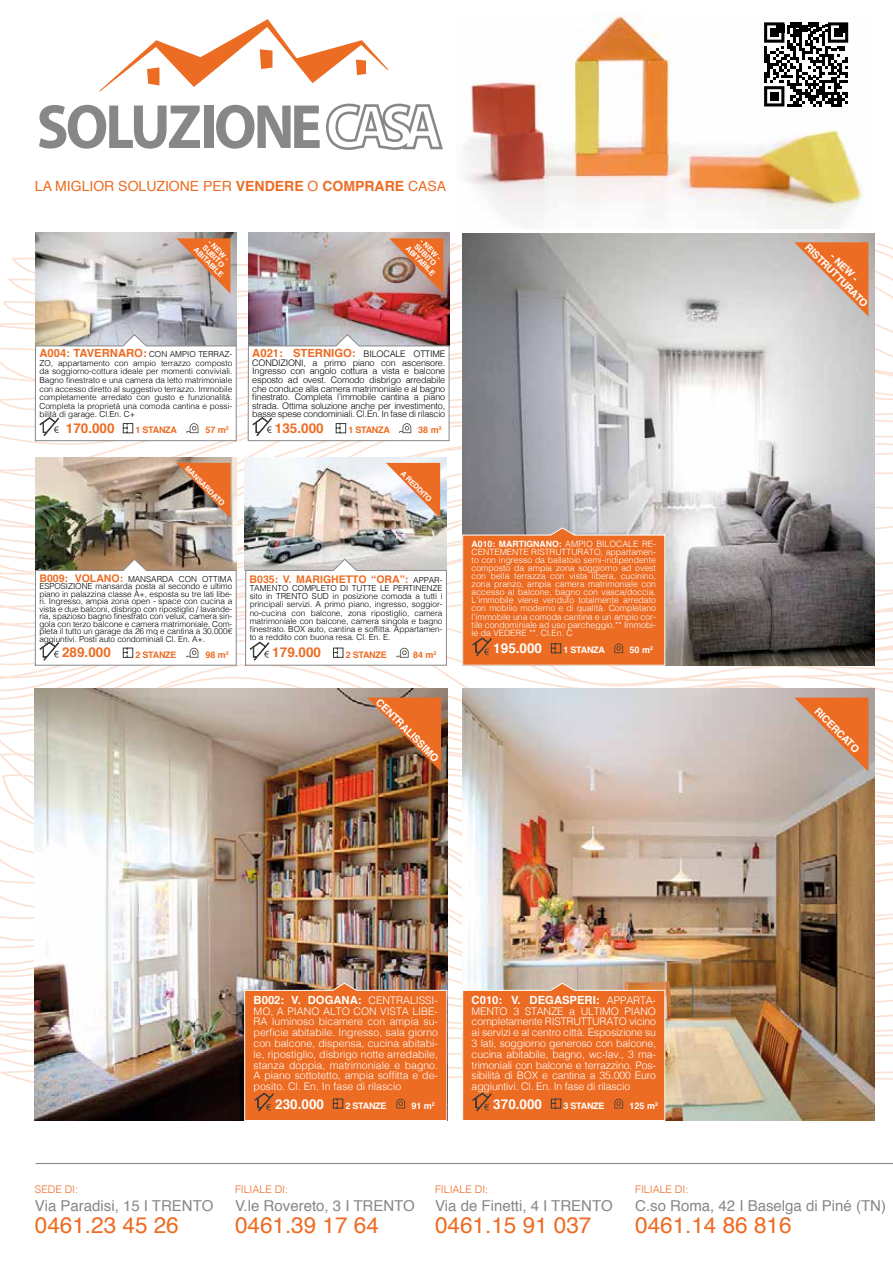
<style>
.page{position:relative;width:893px;height:1263px;background:#fff}
.page>*{position:absolute;margin:0;border:0;box-sizing:border-box;transform-origin:0 0}
.t1{font:22.5px "Helvetica";color:#ed6c23}
.t2{font:15px "Helvetica";color:#878787}
.t3{font:13.95px "Helvetica";color:#ed6c23}
.t4{font:700 13.5px "Helvetica";color:#ed6c23}
.t5{font:700 13.5px "Helvetica";color:#fff}
.t6{font:700 11.25px "Helvetica";color:#ed6c23}
.t7{font:700 11.25px "Helvetica";color:#fff}
.t8{font:300 10.5px/10.8px "Helvetica";letter-spacing:-.01em;color:#fff;text-align:justify}
.t9{font:300 10.5px "Helvetica";color:#ed6c23}
.t10{font:700 10.5px "Helvetica";color:#ed6c23}
.t11{font:700 10.35px/11.2px "Helvetica";color:#fff;text-align:center}
.t12{font:300 9px/8.6px "Helvetica";letter-spacing:-.02em;color:#000;text-align:justify}
.t13{font:700 9px "Helvetica";letter-spacing:-.03em;color:#ed6c23}
.t14{font:700 9px "Helvetica";letter-spacing:-.03em;color:#fff}
.t15{font:300 8.7px/8.1px "Helvetica";color:#fff;text-align:justify}
.t16{font:300 8.25px/7.5px "Helvetica";color:#000;text-align:justify}
.t17{font:700 7.5px/15px "Helvetica";color:#fff;text-align:center}
.s1{font-weight:700}
.s2{font-weight:300;font-size:8.25px;color:#000}
.s3{font-weight:300;font-size:9px;color:#000}
.s4{font-weight:700;font-size:10.5px;color:#ed6c23}
.s5{font-weight:300;font-size:10.5px}
</style>
<div class="page">
<svg style="left:0;top:707px;width:893px;height:57px"></svg>
<svg style="left:0;top:666px;width:893px;height:26px"></svg>
<svg style="left:0;top:427px;width:893px;height:44px"></svg>
<svg style="left:0;top:342px;width:893px;height:43px"></svg>
<hr style="left:36px;top:1163px;width:857px;height:1px;background:#878787">
<img style="left:35px;top:233px;width:202px;height:101px">
<svg style="left:34px;top:334px;width:203px;height:108px"></svg>
<img style="left:248px;top:233px;width:201px;height:101px">
<svg style="left:247px;top:334px;width:203px;height:108px"></svg>
<img style="left:35px;top:457px;width:202px;height:101px">
<svg style="left:176px;top:463px;width:54px;height:55px;background:#bf7c54"></svg>
<svg style="left:34px;top:558px;width:203px;height:108px"></svg>
<svg style="left:99px;top:19px;width:289px;height:72px"></svg>
<svg style="left:39px;top:105px;width:161px;height:44px"></svg>
<div style="left:204px;top:106px;width:9px;height:42px;background:#878787"></div>
<svg style="left:216px;top:105px;width:104px;height:44px"></svg>
<svg style="left:326px;top:104px;width:117px;height:46px"></svg>
<img style="left:462px;top:233px;width:412px;height:433px">
<img style="left:12px;top:238px;width:881px;height:79px">
<img style="left:464px;top:14px;width:399px;height:214px">
<svg style="left:764px;top:22px;width:84px;height:84px"></svg>
<div style="left:770px;top:92px;width:9px;height:9px;background:#000"></div>
<img style="left:35px;top:688px;width:412px;height:294px">
<svg style="left:462px;top:527px;width:204px;height:139px;background:#e87230"></svg>
<img style="left:462px;top:688px;width:412px;height:294px">
<svg style="left:794px;top:697px;width:74px;height:75px;background:#d18c66"></svg>
<img style="left:0;top:982px;width:893px;height:139px">
<img style="left:367px;top:697px;width:74px;height:75px">
<img style="left:245px;top:457px;width:201px;height:101px">
<svg style="left:386px;top:463px;width:54px;height:55px;background:#de9f7d"></svg>
<svg style="left:245px;top:558px;width:202px;height:108px"></svg>
<h3 class="t3" style="left:35px;top:176px;width:413px">LA MIGLIOR SOLUZIONE PER <span class="s1">VENDERE</span> O <span class="s1">COMPRARE</span> CASA</h3>
<p class="t17" style="left:211px;top:233px;width:40px;rotate:45deg">- NEW -<br>ABITABILE</p>
<p class="t17" style="left:209px;top:241px;width:29px;rotate:45deg">SUBITO</p>
<p class="t17" style="left:423px;top:231px;width:40px;rotate:45deg">- NEW -<br>ABITABILE</p>
<p class="t17" style="left:421px;top:240px;width:29px;rotate:45deg">SUBITO</p>
<h3 class="t6" style="left:39px;top:344px;width:194px">A004: TAVERNARO: <span class="s2">CON AMPIO TERRAZ-</span></h3>
<p class="t16" style="left:39px;top:358px;width:194px;line-height:8.6px">ZO, appartamento con ampio terrazzo composto da soggiorno-cottura ideale per momenti conviviali.<br>Bagno finestrato e una camera da letto matrimoniale con accesso diretto al suggestivo terrazzo. Immobile completamente arredato con gusto e funzionalità.<br>Completa la proprietà una comoda cantina e possi&shy;bilità di garage. Cl.En. C+</p>
<h3 class="t4" style="left:66px;top:417px;width:50px">170.000</h3>
<p class="t13" style="left:205px;top:423px;width:25px">57 m<sup>2</sup></p>
<p class="t13" style="left:136px;top:423px;width:43px">1 STANZA</p>
<p class="t17" style="left:191px;top:462px;width:54px;rotate:45deg">MANSARDATO</p>
<h3 class="t6" style="left:252px;top:344px;width:194px">A021: STERNIGO: <span class="s3">BILOCALE OTTIME</span></h3>
<p class="t12" style="left:252px;top:358px;width:194px">CONDIZIONI, a primo piano con ascensore.<br>Ingresso con angolo cottura a vista e balcone esposto ad ovest. Comodo disbrigo arredabile che conduce alla camera matrimoniale e al bagno finestrato. Completa l’immobile cantina a piano strada. Ottima soluzione anche per investimento, basse spese condominiali. Cl.En. In fase di rilascio</p>
<h3 class="t4" style="left:275px;top:417px;width:50px">135.000</h3>
<p class="t13" style="left:418px;top:423px;width:25px">38 m<sup>2</sup></p>
<p class="t13" style="left:348px;top:423px;width:43px">1 STANZA</p>
<p class="t17" style="left:407px;top:467px;width:42px;rotate:45deg">A REDDITO</p>
<p class="t16" style="left:39px;top:574px;width:194px"><span class="s4">B009: VOLANO:</span> MANSARDA CON OTTIMA ESPOSIZIONE mansarda posta al secondo e ultimo piano in palazzina classe A+, esposta su tre lati libe&shy;ri. Ingresso, ampia zona open - space con cucina a vista e due balconi, disbrigo con ripostiglio / lavande&shy;ria, spazioso bagno finestrato con velux, camera sin&shy;gola con terzo balcone e camera matrimoniale. Com&shy;pleta il tutto un garage da 26 mq e cantina a 30.000€ aggiuntivi. Posti auto condominiali Cl. En. A+.</p>
<h3 class="t4" style="left:62px;top:642px;width:50px">289.000</h3>
<p class="t13" style="left:205px;top:647px;width:25px">98 m<sup>2</sup></p>
<p class="t13" style="left:136px;top:647px;width:42px">2 STANZE</p>
<p class="t10" style="left:250px;top:570px;width:194px">B035: V. MARIGHETTO “ORA”: <span class="s2">APPAR-</span></p>
<p class="t16" style="left:250px;top:583px;width:194px;line-height:8.2px">TAMENTO COMPLETO DI TUTTE LE PERTINENZE sito in TRENTO SUD in posizione comoda a tutti i principali servizi. A primo piano, ingresso, soggior&shy;no-cucina con balcone, zona ripostiglio, camera matrimoniale con balcone, camera singola e bagno finestrato. BOX auto, cantina e soffitta. Appartamen&shy;to a reddito con buona resa. Cl. En. E.</p>
<h3 class="t4" style="left:272px;top:642px;width:50px">179.000</h3>
<p class="t13" style="left:413px;top:647px;width:25px">84 m<sup>2</sup></p>
<p class="t13" style="left:346px;top:647px;width:42px">2 STANZE</p>
<p class="t11" style="left:382px;top:696px;width:85px;rotate:45deg">CENTRALISSIMO</p>
<p class="t15" style="left:472px;top:539px;width:186px"><span class="s1">A010: MARTIGNANO:</span> AMPIO BILOCALE RE-CENTEMENTE RISTRUTTURATO, appartamen&shy;to con ingresso da ballatoio semi-indipendente composto da ampia zona soggiorno ad ovest con bella terrazza con vista libera, cucinino, zona pranzo, ampia camera matrimoniale con accesso al balcone, bagno con vasca/doccia.<br>L’immobile viene venduto totalmente arredato con mobilio moderno e di qualità. Completano l’immobile una comoda cantina e un ampio cor&shy;tile condominiale ad uso parcheggio.** Immobi&shy;le da VEDERE **. Cl.En. C</p>
<h3 class="t5" style="left:493px;top:638px;width:50px">195.000</h3>
<p class="t14" style="left:629px;top:643px;width:25px">50 m<sup>2</sup></p>
<p class="t14" style="left:564px;top:643px;width:43px">1 STANZA</p>
<h3 class="t7" style="left:254px;top:991px;width:186px">B002: V. DOGANA: <span class="s5">CENTRALISSI-</span></h3>
<p class="t8" style="left:254px;top:1005px;width:186px">MO, A PIANO ALTO CON VISTA LIBE-RA luminoso bicamere con ampia su&shy;perficie abitabile. Ingresso, sala giorno con balcone, dispensa, cucina abitabi&shy;le, ripostiglio, disbrigo notte arredabile, stanza doppia, matrimoniale e bagno.<br>A piano sottotetto, ampia soffitta e de&shy;posito. Cl. En. In fase di rilascio</p>
<h3 class="t5" style="left:275px;top:1093px;width:50px">230.000</h3>
<p class="t14" style="left:411px;top:1098px;width:25px">91 m<sup>2</sup></p>
<p class="t14" style="left:346px;top:1098px;width:42px">2 STANZE</p>
<h3 class="t7" style="left:472px;top:991px;width:186px">C010: V. DEGASPERI: <span class="s5">APPARTA-</span></h3>
<p class="t8" style="left:472px;top:1005px;width:186px">MENTO 3 STANZE a ULTIMO PIANO completamente RISTRUTTURATO vicino ai servizi e al centro città. Esposizione su 3 lati, soggiorno generoso con balcone, cucina abitabile, bagno, wc-lav., 3 ma&shy;trimoniali con balcone e terrazzino. Pos&shy;sibilità di BOX e cantina a 35.000 Euro aggiuntivi. Cl. En. In fase di rilascio</p>
<h3 class="t5" style="left:493px;top:1093px;width:50px">370.000</h3>
<p class="t14" style="left:629px;top:1098px;width:30px">125 m<sup>2</sup></p>
<p class="t14" style="left:564px;top:1098px;width:42px">3 STANZE</p>
<p class="t11" style="left:819px;top:234px;width:85px;rotate:45deg">- NEW -<br>RISTRUTTURATO</p>
<p class="t11" style="left:820px;top:705px;width:60px;rotate:45deg">RICERCATO</p>
<p class="t9" style="left:35px;top:1180px;width:45px">SEDE DI:</p>
<h2 class="t2" style="left:35px;top:1194px;width:180px">Via Paradisi, 15 I TRENTO</h2>
<h1 class="t1" style="left:35px;top:1208px;width:145px">0461.23 45 26</h1>
<p class="t9" style="left:235px;top:1180px;width:55px">FILIALE DI:</p>
<h2 class="t2" style="left:235px;top:1194px;width:181px">V.le Rovereto, 3 I TRENTO</h2>
<h1 class="t1" style="left:235px;top:1208px;width:145px">0461.39 17 64</h1>
<p class="t9" style="left:435px;top:1180px;width:55px">FILIALE DI:</p>
<h2 class="t2" style="left:435px;top:1194px;width:179px">Via de Finetti, 4 I TRENTO</h2>
<h1 class="t1" style="left:435px;top:1208px;width:158px">0461.15 91 037</h1>
<p class="t9" style="left:635px;top:1180px;width:55px">FILIALE DI:</p>
<h2 class="t2" style="left:635px;top:1194px;width:252px">C.so Roma, 42 I Baselga di Piné (TN)</h2>
<h1 class="t1" style="left:635px;top:1208px;width:158px">0461.14 86 816</h1>
</div>
